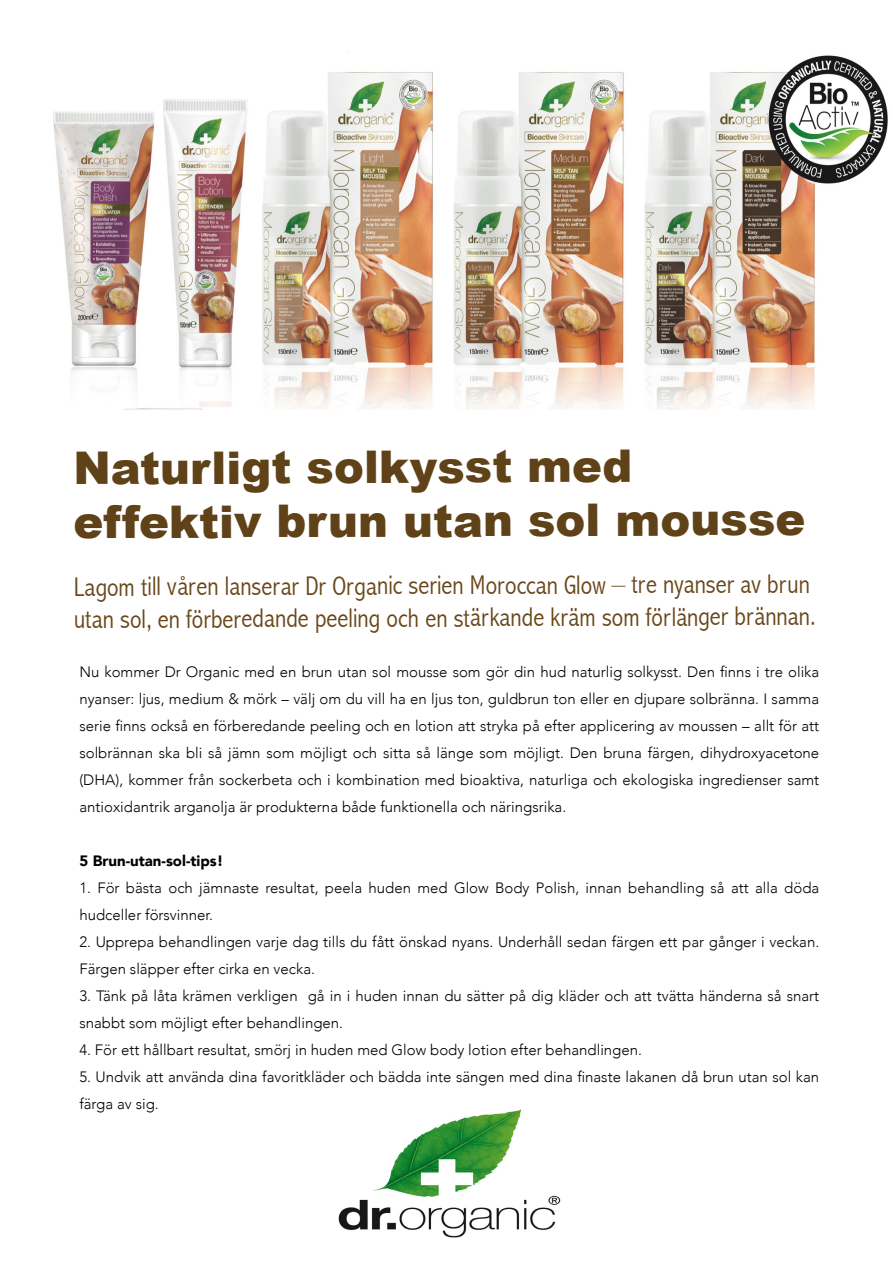
<style>
.page{position:relative;width:893px;height:1263px;background:#fff}
.page>*{position:absolute;margin:0;border:0;box-sizing:border-box;transform-origin:0 0}
.t1{font:900 45px "Arial";letter-spacing:-.005em;color:#604219}
.t2{font:300 condensed 27px/32.4px "Abadi";letter-spacing:-.005em;color:#694719}
.t3{font:300 15px/27px "Avenir";color:#000}
.t4{font:900 15px "Avenir";color:#000}
</style>
<div class="page">
<img style="left:53px;top:51px;width:835px;height:358px">
<img style="left:338px;top:1109px;width:223px;height:129px">
<p class="t1" style="left:73px;top:434px;width:561px">Naturligt solkysst med</p>
<p class="t1" style="left:74px;top:488px;width:734px">effektiv brun utan sol mousse</p>
<p class="t2" style="left:74px;top:569px;width:743px">Lagom till våren lanserar Dr Organic serien Moroccan Glow – tre nyanser av brun utan sol, en förberedande peeling och en stärkande kräm som förlänger brännan.</p>
<p class="t3" style="left:79px;top:658px;width:741px;text-align:justify">Nu kommer Dr Organic med en brun utan sol mousse som gör din hud naturlig solkysst. Den finns i tre olika nyanser: ljus, medium &amp; mörk – välj om du vill ha en ljus ton, guldbrun ton eller en djupare solbränna. I samma serie finns också en förberedande peeling och en lotion att stryka på efter applicering av moussen – allt för att solbrännan ska bli så jämn som möjligt och sitta så länge som möjligt. Den bruna färgen, dihydroxyacetone (DHA), kommer från sockerbeta och i kombination med bioaktiva, naturliga och ekologiska ingredienser samt antioxidantrik arganolja är produkterna både funktionella och näringsrika.</p>
<p class="t4" style="left:79px;top:847px;width:146px">5 Brun-utan-sol-tips!</p>
<p class="t3" style="left:79px;top:874px;width:741px">1. För bästa och jämnaste resultat, peela huden med Glow Body Polish, innan behandling så att alla döda hudceller försvinner.</p>
<p class="t3" style="left:79px;top:928px;width:741px">2. Upprepa behandlingen varje dag tills du fått önskad nyans. Underhåll sedan färgen ett par gånger i veckan.<br>Färgen släpper efter cirka en vecka.</p>
<p class="t3" style="left:79px;top:982px;width:741px">3. Tänk på låta krämen verkligen gå in i huden innan du sätter på dig kläder och att tvätta händerna så snart snabbt som möjligt efter behandlingen.</p>
<p class="t3" style="left:79px;top:1036px;width:564px">4. För ett hållbart resultat, smörj in huden med Glow body lotion efter behandlingen.</p>
<p class="t3" style="left:79px;top:1063px;width:741px">5. Undvik att använda dina favoritkläder och bädda inte sängen med dina finaste lakanen då brun utan sol kan färga av sig.</p>
</div>
